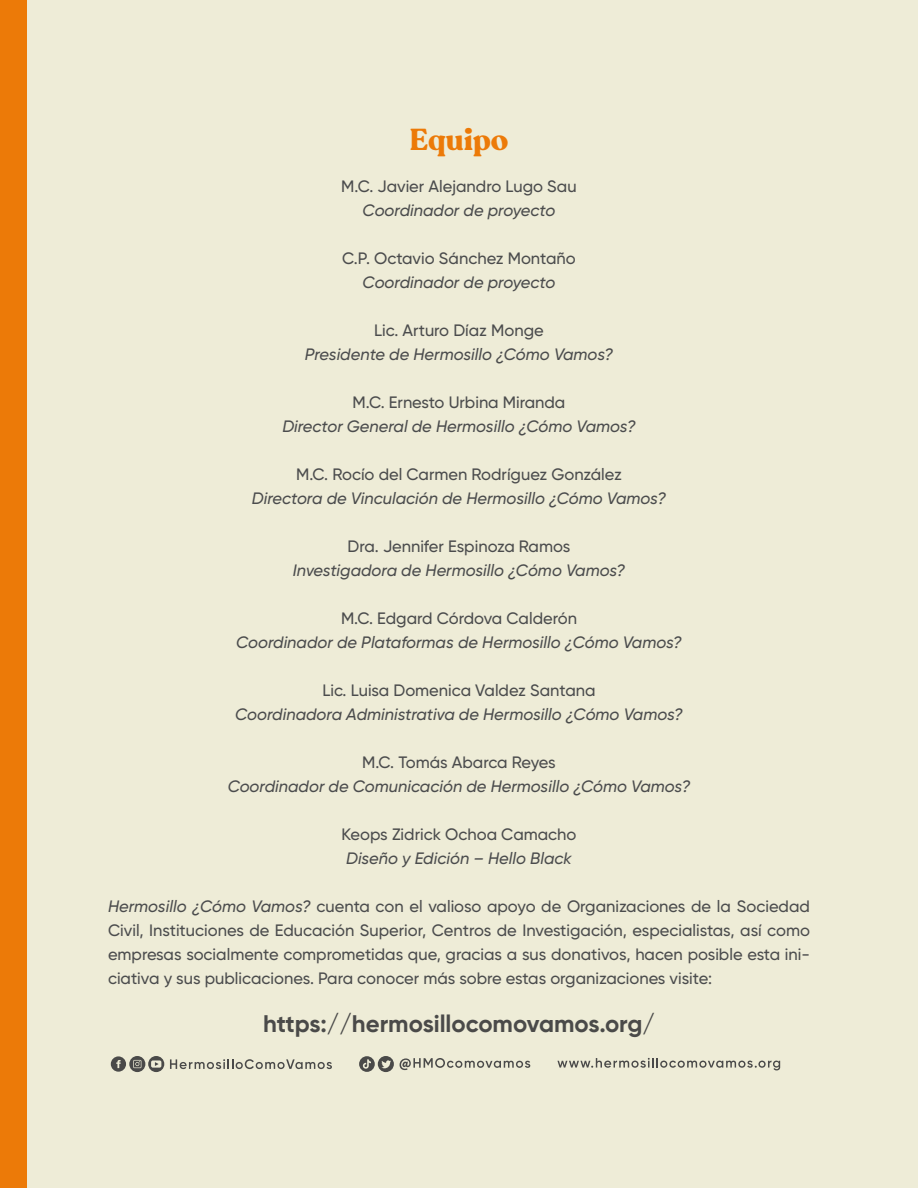
<style>
.page{position:relative;width:918px;height:1188px;background:#eeecd7}
.page>*{position:absolute;margin:0;border:0;box-sizing:border-box;transform-origin:0 0}
.t1{font:700 30px "Recoleta";color:#ec7a08}
.t2{font:700 24px "Gilroy";color:#4a4a49}
.t3{font:500 16.5px/24px "Gilroy";color:#4b4c4d;text-align:justify}
.t4{font:italic 500 16.5px "Gilroy";color:#4b4c4d}
.s1{font-style:italic}
</style>
<div class="page">
<div style="left:0;top:0;width:26px;height:1188px;background:#ec7a08"></div>
<svg style="left:557px;top:1058px;width:223px;height:12px"></svg>
<svg style="left:111px;top:1056px;width:53px;height:16px"></svg>
<svg style="left:170px;top:1059px;width:162px;height:10px"></svg>
<svg style="left:400px;top:1058px;width:130px;height:12px"></svg>
<svg style="left:359px;top:1056px;width:35px;height:16px"></svg>
<p class="t1" style="left:409px;top:121px;width:101px">Equipo</p>
<p class="t3" style="left:341px;top:174px;width:237px">M.C. Javier Alejandro Lugo Sau</p>
<p class="t4" style="left:363px;top:200px;width:194px">Coordinador de proyecto</p>
<p class="t3" style="left:342px;top:246px;width:235px">C.P. Octavio Sánchez Montaño</p>
<p class="t4" style="left:363px;top:272px;width:194px">Coordinador de proyecto</p>
<p class="t3" style="left:374px;top:318px;width:171px">Lic. Arturo Díaz Monge</p>
<p class="t4" style="left:305px;top:344px;width:310px">Presidente de Hermosillo ¿Cómo Vamos?</p>
<p class="t3" style="left:353px;top:390px;width:214px">M.C. Ernesto Urbina Miranda</p>
<p class="t4" style="left:282px;top:416px;width:355px">Director General de Hermosillo ¿Cómo Vamos?</p>
<p class="t3" style="left:296px;top:462px;width:327px">M.C. Rocío del Carmen Rodríguez González</p>
<p class="t4" style="left:252px;top:488px;width:416px">Directora de Vinculación de Hermosillo ¿Cómo Vamos?</p>
<p class="t3" style="left:348px;top:534px;width:224px">Dra. Jennifer Espinoza Ramos</p>
<p class="t4" style="left:293px;top:560px;width:334px">Investigadora de Hermosillo ¿Cómo Vamos?</p>
<p class="t3" style="left:341px;top:606px;width:237px">M.C. Edgard Córdova Calderón</p>
<p class="t4" style="left:236px;top:632px;width:447px">Coordinador de Plataformas de Hermosillo ¿Cómo Vamos?</p>
<p class="t3" style="left:322px;top:678px;width:275px">Lic. Luisa Domenica Valdez Santana</p>
<p class="t4" style="left:235px;top:704px;width:449px">Coordinadora Administrativa de Hermosillo ¿Cómo Vamos?</p>
<p class="t3" style="left:362px;top:750px;width:195px">M.C. Tomás Abarca Reyes</p>
<p class="t4" style="left:228px;top:776px;width:464px">Coordinador de Comunicación de Hermosillo ¿Cómo Vamos?</p>
<p class="t3" style="left:341px;top:822px;width:237px">Keops Zidrick Ochoa Camacho</p>
<p class="t4" style="left:346px;top:848px;width:227px">Diseño y Edición – Hello Black</p>
<p class="t3" style="left:108px;top:894px;width:704px"><span class="s1">Hermosillo ¿Cómo Vamos?</span> cuenta con el valioso apoyo de Organizaciones de la Sociedad Civil, Instituciones de Educación Superior, Centros de Investigación, especialistas, así como empresas socialmente comprometidas que, gracias a sus donativos, hacen posible esta ini&shy;ciativa y sus publicaciones. Para conocer más sobre estas organizaciones visite:</p>
<p class="t2" style="left:263px;top:1009px;width:393px">https://hermosillocomovamos.org/</p>
</div>
